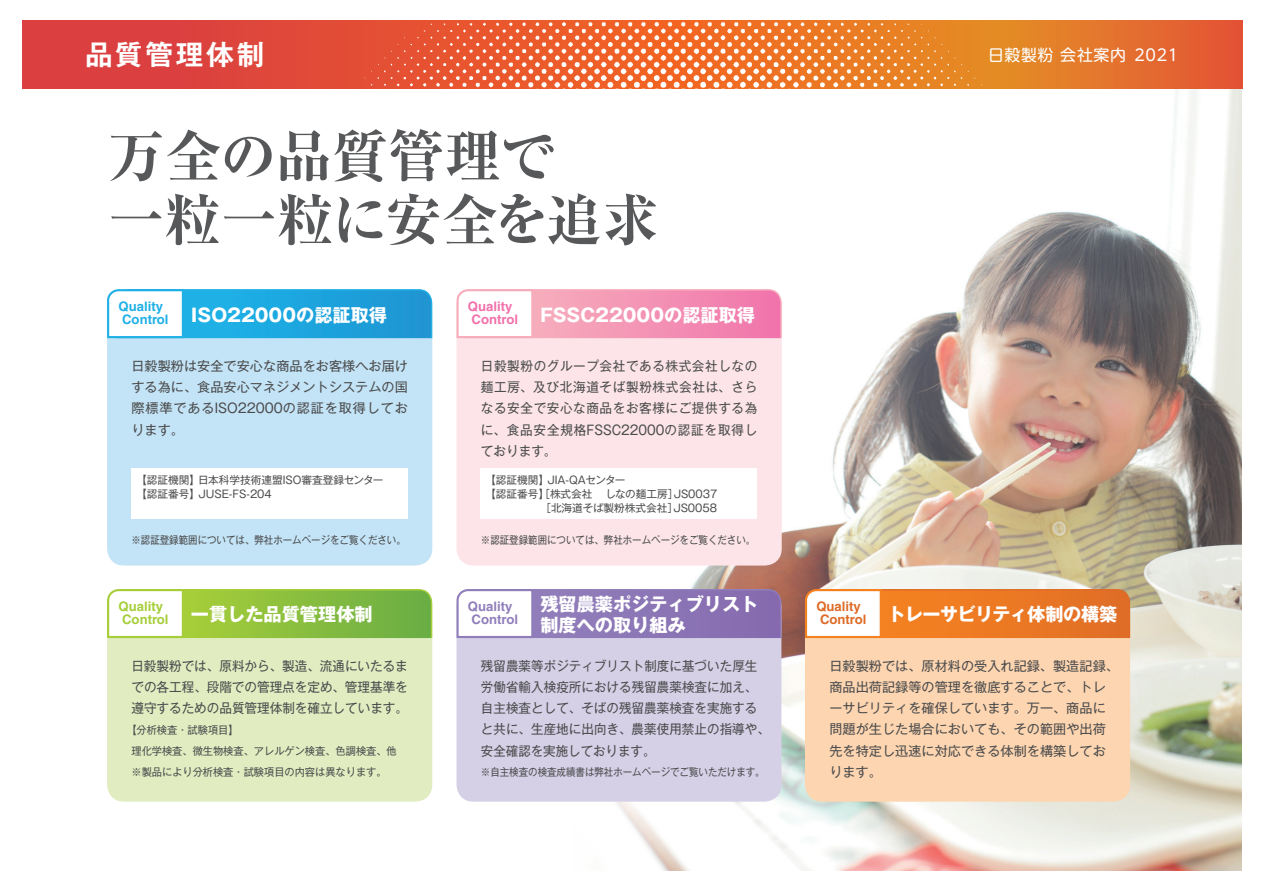
<style>
.page{position:relative;width:1263px;height:893px;background:#fff}
.page>*{position:absolute;margin:0;border:0;box-sizing:border-box;transform-origin:0 0}
.t1{font:700 expanded 56.4px/63.8px "Ryumin Pro";color:#57585a}
.t2{font:700 27.6px "Gothic MB101 Pro De";letter-spacing:.1em;color:#fff}
.t3{font:700 18.15px/21.3px "Gothic MB101 Pro";color:#fff}
.t4{font:700 18.15px "Gothic MB101 Pro";letter-spacing:-.03em;color:#fff}
.t5{font:15.9px "UD Shin M Go Pro";letter-spacing:.04em;color:#fff}
.t6{font:13.2px/21.3px "Gothic MB101 Pro";letter-spacing:.005em;color:#4b4c4d}
.t7{font:13.2px/21.3px "Gothic MB101 Pro";letter-spacing:.005em;color:#4b4c4d;text-align:justify;scale:.96 1}
.t8{font:13.2px/21.3px "Gothic MB101 Pro";letter-spacing:.005em;color:#4b4c4d;scale:.95 1}
.t9{font:700 13.2px/13.2px "Helvetica";color:#907eba}
.t10{font:700 13.2px/13.2px "Helvetica";color:#de6b27}
.t11{font:700 13.2px/13.2px "Helvetica";color:#1fb0e6}
.t12{font:700 13.2px/13.2px "Helvetica";color:#f171ab}
.t13{font:700 13.2px/13.2px "Helvetica";color:#a6ce39}
.t14{font:10.65px/13.8px "Gothic MB101 Pro";color:#4b4c4d}
.t15{font:10.65px "Gothic MB101 Pro";color:#4b4c4d;scale:.89 1}
.t16{font:10.65px/21.3px "Gothic MB101 Pro";color:#4b4c4d;scale:.96 1}
</style>
<div class="page">
<img style="left:616px;top:89px;width:626px;height:782px">
<div style="left:456px;top:589px;width:325px;height:213px;background:#d6d0e7;border-radius:17px"></div>
<svg style="left:456px;top:588px;width:326px;height:51px;background:#a694c5"></svg>
<div style="left:805px;top:589px;width:325px;height:213px;background:#fdd5b0;border-radius:17px"></div>
<svg style="left:804px;top:588px;width:327px;height:51px;background:#ee9654"></svg>
<div style="left:107px;top:289px;width:325px;height:277px;background:#c3e3f6;border-radius:17px"></div>
<svg style="left:107px;top:289px;width:326px;height:51px;background:#50b9e5"></svg>
<div style="left:131px;top:468px;width:277px;height:51px;background:#fff"></div>
<div style="left:456px;top:289px;width:326px;height:277px;background:#fce4e8;border-radius:17px"></div>
<svg style="left:456px;top:288px;width:326px;height:52px;background:#f6adc6"></svg>
<div style="left:107px;top:589px;width:325px;height:213px;background:#e1edc1;border-radius:17px"></div>
<svg style="left:107px;top:589px;width:326px;height:50px;background:#a3cc68"></svg>
<div style="left:480px;top:468px;width:277px;height:51px;background:#fff"></div>
<svg style="left:22px;top:21px;width:1220px;height:68px;background:#de4f38"></svg>
<img style="left:261px;top:21px;width:820px;height:68px">
<h2 class="t2" style="left:85px;top:32px;width:181px">品質管理体制</h2>
<p class="t5" style="left:988px;top:42px;width:192px">日穀製粉 会社案内 2021</p>
<h1 class="t1" style="left:108px;top:120px;width:551px">万全の品質管理で<br>一粒一粒に安全を追求</h1>
<p class="t11" style="left:119px;top:300px;width:52px">Quality<br>Control</p>
<h3 class="t3" style="left:191px;top:302px;width:198px">ISO22000の認証取得</h3>
<p class="t12" style="left:468px;top:300px;width:52px">Quality<br>Control</p>
<h3 class="t3" style="left:540px;top:302px;width:216px">FSSC22000の認証取得</h3>
<p class="t6" style="left:131px;top:353px;width:278px;text-align:justify">日穀製粉は安全で安心な商品をお客様へお届けする為に、食品安心マネジメントシステムの国際標準であるISO22000の認証を取得しております。</p>
<p class="t7" style="left:481px;top:353px;width:289px">日穀製粉のグループ会社である株式会社しなの麺工房、及び北海道そば製粉株式会社は、さらなる安全で安心な商品をお客様にご提供する為に、食品安全規格FSSC22000の認証を取得しております。</p>
<p class="t14" style="left:136px;top:472px;width:249px">【認証機関】日本科学技術連盟ISO審査登録センター【認証番号】JUSE-FS-204</p>
<p class="t14" style="left:485px;top:472px;width:142px">【認証機関】JIA-QAセンター</p>
<p class="t14" style="left:485px;top:486px;width:234px">【認証番号】［株式会社 　しなの麺工房］JS0037</p>
<p class="t14" style="left:540px;top:499px;width:178px">［北海道そば製粉株式会社］JS0058</p>
<p class="t15" style="left:131px;top:531px;width:310px">※認証登録範囲については、弊社ホームページをご覧ください。</p>
<p class="t15" style="left:481px;top:531px;width:310px">※認証登録範囲については、弊社ホームページをご覧ください。</p>
<p class="t13" style="left:119px;top:600px;width:52px">Quality<br>Control</p>
<h3 class="t3" style="left:191px;top:602px;width:183px">一貫した品質管理体制</h3>
<p class="t9" style="left:468px;top:600px;width:52px">Quality<br>Control</p>
<h3 class="t3" style="left:540px;top:591px;width:220px">残留農薬ポジティブリスト制度への取り組み</h3>
<p class="t10" style="left:816px;top:600px;width:52px">Quality<br>Control</p>
<h3 class="t4" style="left:888px;top:599px;width:231px">トレーサビリティ体制の構築</h3>
<p class="t7" style="left:131px;top:653px;width:290px">日穀製粉では、原料から、製造、流通にいたるまでの各工程、段階での管理点を定め、管理基準を遵守するための品質管理体制を確立しています。</p>
<p class="t16" style="left:131px;top:717px;width:278px;text-indent:-5px">【分析検査・試験項目】<br>理化学検査、微生物検査、アレルゲン検査、色調検査、他※製品により分析検査・試験項目の内容は異なります。</p>
<p class="t8" style="left:481px;top:653px;width:306px">残留農薬等ポジティブリスト制度に基づいた厚生労働省輸入検疫所における残留農薬検査に加え、自主検査として、そばの残留農薬検査を実施すると共に、生産地に出向き、農薬使用禁止の指導や、安全確認を実施しております。</p>
<p class="t15" style="left:481px;top:763px;width:320px">※自主検査の検査成績書は弊社ホームページでご覧いただけます。</p>
<p class="t6" style="left:829px;top:653px;width:291px">日穀製粉では、原材料の受入れ記録、製造記録、商品出荷記録等の管理を徹底することで、トレーサビリティを確保しています。万一、商品に問題が生じた場合においても、その範囲や出荷先を特定し迅速に対応できる体制を構築しております。</p>
</div>
